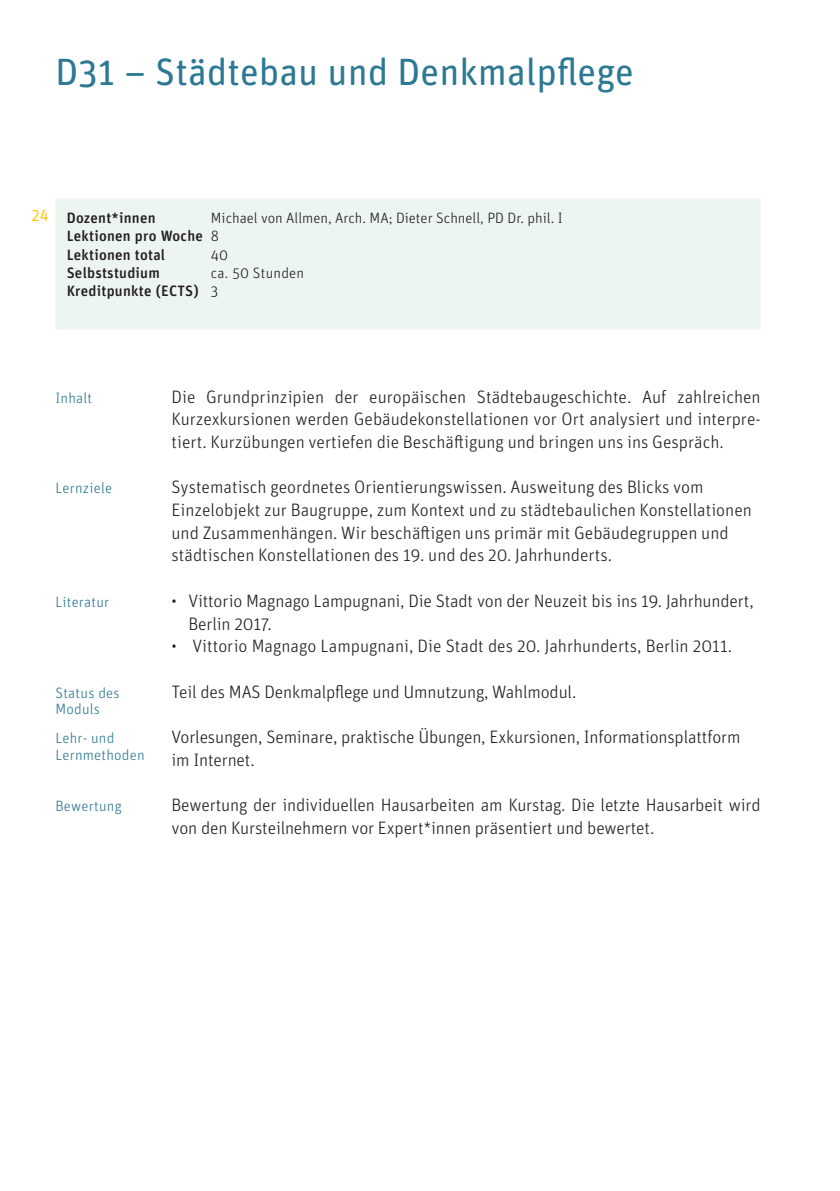
<style>
.page{position:relative;width:840px;height:1191px;background:#fff}
.page>*{position:absolute;margin:0;border:0;box-sizing:border-box;transform-origin:0 0}
.Haupttitel{font:38px "Unit Rounded Pro";color:#2d7993}
.Grundtext{font:300 18px/22.6px "Unit Rounded Pro";color:#231f20}
.Tabelle_Grundtext{font:300 18px/22.6px "Unit Rounded Pro";letter-spacing:-.01em;color:#231f20}
.t1{font:16px "Unit Rounded Pro";color:#feca0a}
.Infotext{font:500 15px "Unit Rounded Pro";letter-spacing:.015em;color:#231f20}
.Gliederung{font:300 15px/16.6px "Unit Rounded Pro";letter-spacing:.015em;color:#2d7993}
.Infotext-2{font:300 15px "Unit Rounded Pro";color:#231f20}
.s1{font-weight:300}
</style>
<div class="page">
<div style="left:55px;top:198px;width:705px;height:131px;background:#ecf5ef;border-radius:3px"></div>
<p class="Haupttitel" style="left:55px;top:46px;width:580px">D31 – Städtebau und Denkmalpflege</p>
<p class="t1" style="left:31px;top:205px;width:19px">24</p>
<p class="Infotext" style="left:67px;top:207px;width:90px">Dozent*innen</p>
<p class="Infotext-2" style="left:211px;top:208px;width:353px">Michael von Allmen, Arch. MA; Dieter Schnell, PD Dr. phil. I</p>
<p class="Infotext" style="left:67px;top:225px;width:154px">Lektionen pro Woche <span class="s1">8</span></p>
<p class="Infotext" style="left:67px;top:244px;width:100px">Lektionen total</p>
<p class="Infotext-2" style="left:211px;top:245px;width:19px">40</p>
<p class="Infotext" style="left:67px;top:262px;width:95px">Selbststudium</p>
<p class="Infotext-2" style="left:211px;top:263px;width:95px">ca. 50 Stunden</p>
<p class="Infotext" style="left:67px;top:280px;width:153px">Kreditpunkte (ECTS) <span class="s1">3</span></p>
<p class="Gliederung" style="left:55px;top:389px;width:38px">Inhalt</p>
<p class="Gliederung" style="left:55px;top:479px;width:58px">Lernziele</p>
<p class="Gliederung" style="left:55px;top:593px;width:55px">Literatur</p>
<p class="Gliederung" style="left:55px;top:684px;width:66px">Status des<br>Moduls</p>
<p class="Gliederung" style="left:55px;top:729px;width:91px">Lehr- und<br>Lernmethoden</p>
<p class="Gliederung" style="left:55px;top:797px;width:68px">Bewertung</p>
<p class="Grundtext" style="left:171px;top:385px;width:590px;text-align:justify">Die Grundprinzipien der europäischen Städtebaugeschichte. Auf zahlreichen Kurzexkursionen werden Gebäudekonstellationen vor Ort analysiert und interpre&shy;tiert. Kurzübungen vertiefen die Beschäftigung und bringen uns ins Gespräch.</p>
<p class="Grundtext" style="left:171px;top:475px;width:581px">Systematisch geordnetes Orientierungswissen. Ausweitung des Blicks vom Einzelobjekt zur Baugruppe, zum Kontext und zu städtebaulichen Konstellationen und Zusammenhängen. Wir beschäftigen uns primär mit Gebäudegruppen und städtischen Konstellationen des 19. und des 20. Jahrhunderts.</p>
<p class="Grundtext" style="left:188px;top:589px;width:566px;text-indent:-17px">• Vittorio Magnago Lampugnani, Die Stadt von der Neuzeit bis ins 19. Jahrhundert,<br>Berlin 2017.</p>
<p class="Grundtext" style="left:171px;top:634px;width:562px">• Vittorio Magnago Lampugnani, Die Stadt des 20. Jahrhunderts, Berlin 2011.</p>
<p class="Tabelle_Grundtext" style="left:171px;top:679px;width:406px">Teil des MAS Denkmalpflege und Umnutzung, Wahlmodul.</p>
<p class="Tabelle_Grundtext" style="left:171px;top:725px;width:570px">Vorlesungen, Seminare, praktische Übungen, Exkursionen, Informationsplattform im Internet.</p>
<p class="Tabelle_Grundtext" style="left:171px;top:793px;width:590px">Bewertung der individuellen Hausarbeiten am Kurstag. Die letzte Hausarbeit wird von den Kursteilnehmern vor Expert*innen präsentiert und bewertet.</p>
</div>
